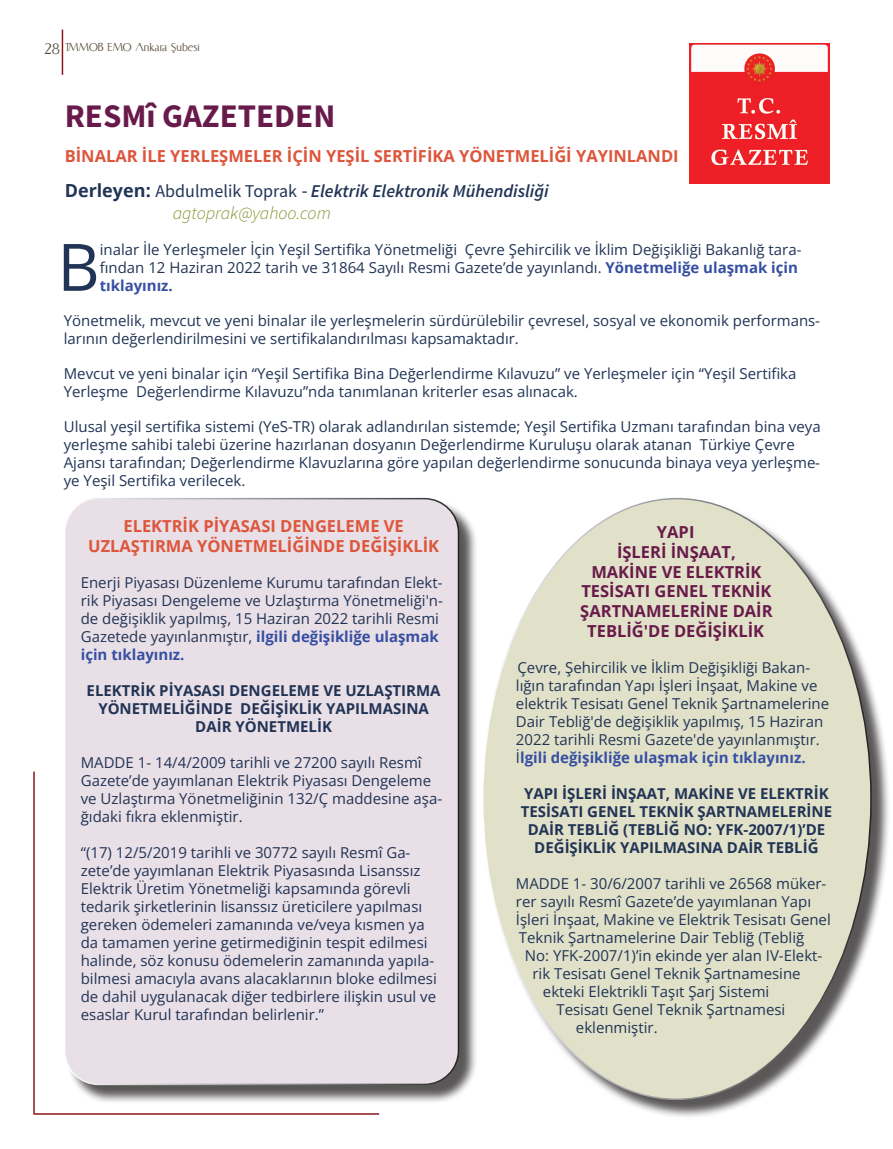
<style>
.page{position:relative;width:893px;height:1149px;background:#fff}
.page>*{position:absolute;margin:0;border:0;box-sizing:border-box;transform-origin:0 0}
.t1{font:65.4px "Open Sans";color:#213456}
.t2{font:700 33px "Source Sans Pro";color:#681b4a}
.t3{font:italic 600 18px/21.6px "Source Sans Pro";color:#213456}
.t4{font:700 16.5px/19.8px "Open Sans";color:#dd553b;text-align:center}
.t5{font:700 16.5px/19.8px "Open Sans";color:#681b4a;text-align:center}
.t6{font:15px/18px "Open Sans";color:#213456}
.t7{font:700 15px/18px "Open Sans";color:#213456;text-align:center}
.t8{font:13.5px "CAT Linz";color:#594c3b}
.s1{font-size:18px}
.s2{font-family:"Open Sans";font-weight:700;font-style:normal}
.s3{font-weight:400;font-style:normal}
.s4{font-family:"Open Sans";font-weight:400;font-style:normal}
.s5{font-weight:300;color:#878f2f}
.s6{font-weight:700;color:#364fa2}
</style>
<div class="page">
<hr style="left:33px;top:771px;width:2px;height:343px;background:#8b171a">
<hr style="left:35px;top:1112px;width:344px;height:2px;background:#8b171a">
<hr style="left:62px;top:30px;width:1px;height:45px;background:#8b171a">
<div style="left:66px;top:500px;width:412px;height:603px;background:#231f20;opacity:.75"></div>
<div style="left:65px;top:498px;width:393px;height:586px;background:#e9dfe6;border-radius:34px"></div>
<div style="left:64px;top:497px;width:395px;height:587px;border:2px solid #fff;border-radius:34px"></div>
<img style="left:690px;top:44px;width:139px;height:139px">
<div style="left:484px;top:500px;width:406px;height:617px;background:#231f20;opacity:.75"></div>
<div style="left:483px;top:498px;width:388px;height:600px;background:#e1e1c9;border-radius:50%"></div>
<p class="t8" style="left:44px;top:40px;width:157px"><span class="s1">28</span> TMMOB EMO Ankara Şubesi</p>
<h2 class="t2" style="left:65px;top:93px;width:272px">RESMî GAZETEDEN</h2>
<p class="t4" style="left:65px;top:146px;width:615px">BİNALAR İLE YERLEŞMELER İÇİN YEŞİL SERTİFİKA YÖNETMELİĞİ YAYINLANDI</p>
<p class="t3" style="left:173px;top:180px;width:377px;text-indent:-108px"><span class="s2">Derleyen:</span> <span class="s3">Abdulmelik Toprak</span> <span class="s4">-</span> Elektrik Elektronik Mühendisliği <span class="s5">agtoprak@yahoo.com</span></p>
<h1 class="t1" style="left:57px;top:222px;width:44px">B</h1>
<p class="t6" style="left:100px;top:240px;width:703px">inalar İle Yerleşmeler İçin Yeşil Sertifika Yönetmeliği Çevre Şehircilik ve İklim Değişikliği Bakanlığ tara&shy;fından 12 Haziran 2022 tarih ve 31864 Sayılı Resmi Gazete’de yayınlandı. <span class="s6">Yönetmeliğe ulaşmak için tıklayınız.</span></p>
<p class="t6" style="left:64px;top:311px;width:758px">Yönetmelik, mevcut ve yeni binalar ile yerleşmelerin sürdürülebilir çevresel, sosyal ve ekonomik performans&shy;larının değerlendirilmesini ve sertifikalandırılması kapsamaktadır.</p>
<p class="t6" style="left:64px;top:364px;width:734px">Mevcut ve yeni binalar için “Yeşil Sertifika Bina Değerlendirme Kılavuzu” ve Yerleşmeler için “Yeşil Sertifika<br>Yerleşme Değerlendirme Kılavuzu”nda tanımlanan kriterler esas alınacak.</p>
<p class="t6" style="left:64px;top:417px;width:758px">Ulusal yeşil sertifika sistemi (YeS-TR) olarak adlandırılan sistemde; Yeşil Sertifika Uzmanı tarafından bina veya yerleşme sahibi talebi üzerine hazırlanan dosyanın Değerlendirme Kuruluşu olarak atanan Türkiye Çevre Ajansı tarafından; Değerlendirme Klavuzlarına göre yapılan değerlendirme sonucunda binaya veya yerleşme&shy;ye Yeşil Sertifika verilecek.</p>
<p class="t4" style="left:88px;top:515px;width:352px">ELEKTRİK PİYASASI DENGELEME VE<br>UZLAŞTIRMA YÖNETMELİĞİNDE DEĞİŞİKLİK</p>
<p class="t6" style="left:81px;top:572px;width:364px">Enerji Piyasası Düzenleme Kurumu tarafından Elekt&shy;rik Piyasası Dengeleme ve Uzlaştırma Yönetmeliği'n&shy;de değişiklik yapılmış, 15 Haziran 2022 tarihli Resmi Gazetede yayınlanmıştır, <span class="s6">ilgili değişikliğe ulaşmak için tıklayınız.</span></p>
<p class="t7" style="left:87px;top:680px;width:355px">ELEKTRİK PİYASASI DENGELEME VE UZLAŞTIRMA<br>YÖNETMELİĞİNDE DEĞİŞİKLİK YAPILMASINA<br>DAİR YÖNETMELİK</p>
<p class="t6" style="left:81px;top:752px;width:363px">MADDE 1- 14/4/2009 tarihli ve 27200 sayılı Resmî Gazete’de yayımlanan Elektrik Piyasası Dengeleme ve Uzlaştırma Yönetmeliğinin 132/Ç maddesine aşa&shy;ğıdaki fıkra eklenmiştir.</p>
<p class="t6" style="left:81px;top:842px;width:357px">“(17) 12/5/2019 tarihli ve 30772 sayılı Resmî Ga&shy;zete’de yayımlanan Elektrik Piyasasında Lisanssız Elektrik Üretim Yönetmeliği kapsamında görevli tedarik şirketlerinin lisanssız üreticilere yapılması gereken ödemeleri zamanında ve/veya kısmen ya da tamamen yerine getirmediğinin tespit edilmesi halinde, söz konusu ödemelerin zamanında yapıla&shy;bilmesi amacıyla avans alacaklarının bloke edilmesi de dahil uygulanacak diğer tedbirlere ilişkin usul ve esaslar Kurul tarafından belirlenir.”</p>
<p class="t5" style="left:580px;top:521px;width:194px">YAPI<br>İŞLERİ İNŞAAT,<br>MAKİNE VE ELEKTRİK<br>TESİSATI GENEL TEKNİK<br>ŞARTNAMELERİNE DAİR<br>TEBLİĞ'DE DEĞİŞİKLİK</p>
<p class="t6" style="left:516px;top:658px;width:315px">Çevre, Şehircilik ve İklim Değişikliği Bakan&shy;lığın tarafından Yapı İşleri İnşaat, Makine ve elektrik Tesisatı Genel Teknik Şartnamelerine Dair Tebliğ'de değişiklik yapılmış, 15 Haziran 2022 tarihli Resmi Gazete'de yayınlanmıştır.<br>İ<span class="s6">lgili değişikliğe ulaşmak için tıklayınız.</span></p>
<p class="t7" style="left:521px;top:784px;width:313px">YAPI İŞLERİ İNŞAAT, MAKİNE VE ELEKTRİK TESİSATI GENEL TEKNİK ŞARTNAMELERİNE DAİR TEBLİĞ (TEBLİĞ NO: YFK-2007/1)’DE DEĞİŞİKLİK YAPILMASINA DAİR TEBLİĞ</p>
<p class="t6" style="left:516px;top:874px;width:312px">MADDE 1- 30/6/2007 tarihli ve 26568 müker-</p>
<p class="t6" style="left:516px;top:892px;width:297px">rer sayılı Resmî Gazete’de yayımlanan Yapı</p>
<p class="t6" style="left:516px;top:910px;width:316px">İşleri İnşaat, Makine ve Elektrik Tesisatı Genel</p>
<p class="t6" style="left:519px;top:928px;width:287px">Teknik Şartnamelerine Dair Tebliğ (Tebliğ</p>
<p class="t6" style="left:525px;top:946px;width:299px">No: YFK-2007/1)’in ekinde yer alan IV-Elekt-</p>
<p class="t6" style="left:532px;top:964px;width:270px">rik Tesisatı Genel Teknik Şartnamesine</p>
<p class="t6" style="left:543px;top:982px;width:228px">ekteki Elektrikli Taşıt Şarj Sistemi</p>
<p class="t6" style="left:556px;top:1000px;width:230px">Tesisatı Genel Teknik Şartnamesi</p>
<p class="t6" style="left:576px;top:1018px;width:83px">eklenmiştir.</p>
</div>
